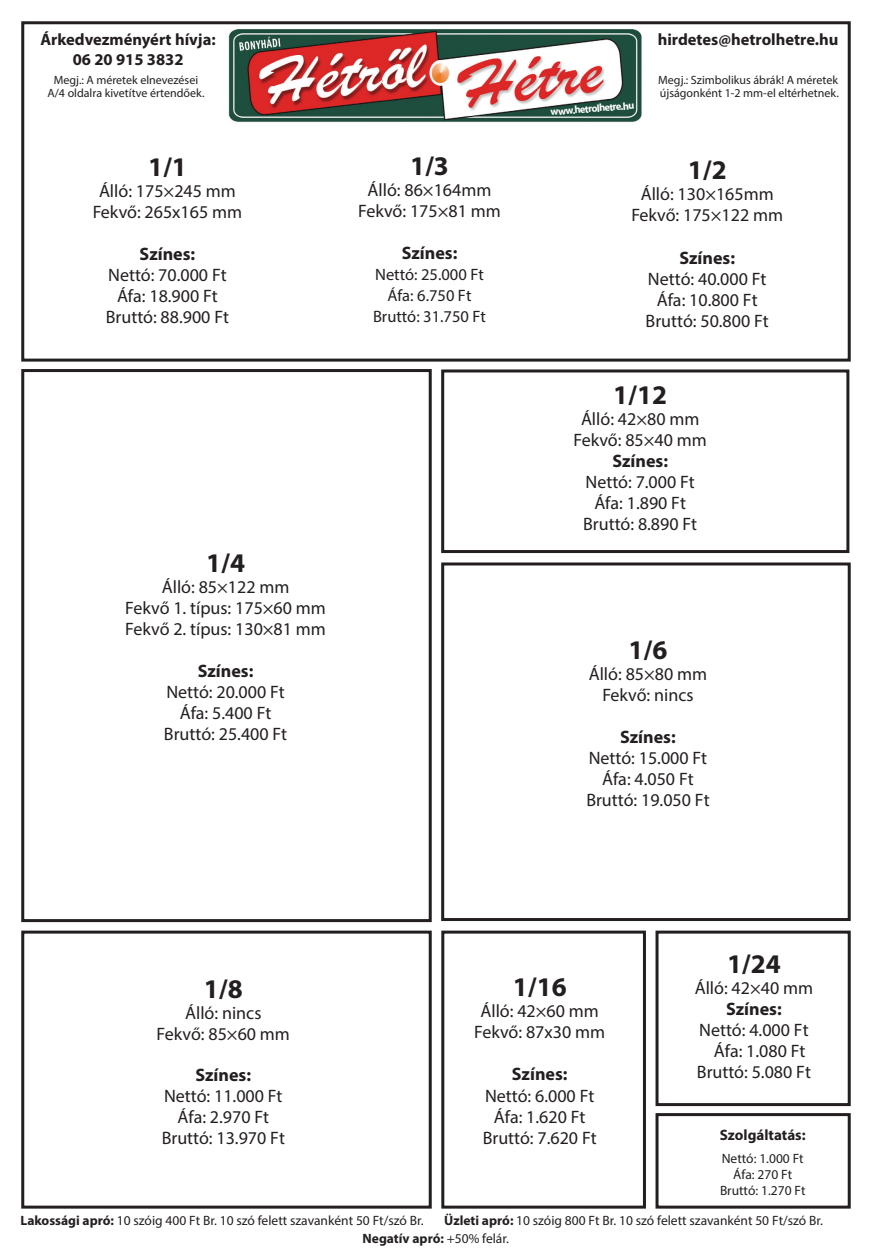
<style>
.page{position:relative;width:872px;height:1255px;background:#fff}
.page>*{position:absolute;margin:0;border:0;box-sizing:border-box;transform-origin:0 0}
.t1{font:700 27px "Myriad Pro";color:#231f20}
.t2{font:18px/21px "Myriad Pro";color:#231f20;text-align:center}
.t3{font:700 18px "Myriad Pro";color:#231f20}
.t4{font:700 16.5px/19.8px "Myriad Pro";color:#231f20;text-align:center}
.t5{font:16.5px/21px "Myriad Pro";color:#231f20;text-align:center}
.t6{font:700 15px "Myriad Pro";color:#231f20}
.t7{font:13.5px/16.2px "Myriad Pro";color:#231f20}
.t8{font:12px/13.5px "Myriad Pro";color:#231f20}
.t9{font:700 10.5px "Myriad Pro";color:#fff}
.s1{font-weight:700}
</style>
<div class="page">
<div style="left:21px;top:369px;width:411px;height:553px;border:3px solid #231f20"></div>
<div style="left:21px;top:930px;width:411px;height:278px;border:3px solid #231f20"></div>
<div style="left:441px;top:369px;width:408px;height:184px;border:3px solid #231f20"></div>
<div style="left:441px;top:562px;width:409px;height:359px;border:3px solid #231f20"></div>
<div style="left:441px;top:930px;width:205px;height:278px;border:3px solid #231f20"></div>
<div style="left:655px;top:930px;width:195px;height:176px;border:3px solid #231f20"></div>
<div style="left:655px;top:1113px;width:195px;height:95px;border:3px solid #231f20"></div>
<div style="left:21px;top:21px;width:829px;height:340px;border:3px solid #231f20"></div>
<img style="left:228px;top:29px;width:414px;height:93px">
<p class="t4" style="left:40px;top:29px;width:177px">Árkedvezményért hívja:<br>06 20 915 3832</p>
<p class="t4" style="left:657px;top:29px;width:182px">hirdetes@hetrolhetre.hu</p>
<p class="t8" style="left:658px;top:73px;width:182px">Megj.: Szimbolikus ábrák! A méretek újságonként 1-2 mm-el eltérhetnek.</p>
<p class="t8" style="left:47px;top:73px;width:158px;text-align:center">Megj.: A méretek elnevezései<br>A/4 oldalra kivetítve értendőek.</p>
<p class="t9" style="left:550px;top:104px;width:86px;rotate:-4deg">www.hetrolhetre.hu</p>
<h1 class="t1" style="left:148px;top:149px;width:40px">1/1</h1>
<p class="t2" style="left:93px;top:180px;width:151px">Álló: 175×245 mm<br>Fekvő: 265x165 mm</p>
<p class="t3" style="left:140px;top:242px;width:57px">Színes:</p>
<p class="t2" style="left:106px;top:264px;width:125px">Nettó: 70.000 Ft<br>Áfa: 18.900 Ft<br>Bruttó: 88.900 Ft</p>
<h1 class="t1" style="left:410px;top:148px;width:40px">1/3</h1>
<p class="t2" style="left:358px;top:179px;width:144px">Álló: 86×164mm<br>Fekvő: 175×81 mm</p>
<p class="t3" style="left:402px;top:241px;width:57px">Színes:</p>
<p class="t5" style="left:373px;top:264px;width:114px">Nettó: 25.000 Ft<br>Áfa: 6.750 Ft<br>Bruttó: 31.750 Ft</p>
<h1 class="t1" style="left:206px;top:545px;width:40px">1/4</h1>
<p class="t2" style="left:125px;top:576px;width:202px">Álló: 85×122 mm<br>Fekvő 1. típus: 175×60 mm<br>Fekvő 2. típus: 130×81 mm</p>
<p class="t3" style="left:198px;top:659px;width:57px">Színes:</p>
<p class="t2" style="left:164px;top:681px;width:125px">Nettó: 20.000 Ft<br>Áfa: 5.400 Ft<br>Bruttó: 25.400 Ft</p>
<h1 class="t1" style="left:688px;top:153px;width:40px">1/2</h1>
<p class="t2" style="left:631px;top:184px;width:153px">Álló: 130×165mm<br>Fekvő: 175×122 mm</p>
<p class="t3" style="left:679px;top:246px;width:57px">Színes:</p>
<p class="t2" style="left:645px;top:268px;width:125px">Nettó: 40.000 Ft<br>Áfa: 10.800 Ft<br>Bruttó: 50.800 Ft</p>
<h1 class="t1" style="left:613px;top:377px;width:55px">1/12</h1>
<p class="t2" style="left:573px;top:408px;width:135px">Álló: 42×80 mm<br>Fekvő: 85×40 mm</p>
<p class="t3" style="left:612px;top:449px;width:57px">Színes:</p>
<p class="t2" style="left:583px;top:471px;width:115px">Nettó: 7.000 Ft<br>Áfa: 1.890 Ft<br>Bruttó: 8.890 Ft</p>
<h1 class="t1" style="left:628px;top:632px;width:40px">1/6</h1>
<p class="t2" style="left:589px;top:662px;width:120px">Álló: 85×80 mm<br>Fekvő: nincs</p>
<p class="t3" style="left:620px;top:725px;width:57px">Színes:</p>
<p class="t2" style="left:586px;top:746px;width:125px">Nettó: 15.000 Ft<br>Áfa: 4.050 Ft<br>Bruttó: 19.050 Ft</p>
<h1 class="t1" style="left:204px;top:970px;width:40px">1/8</h1>
<p class="t2" style="left:157px;top:1001px;width:135px">Álló: nincs<br>Fekvő: 85×60 mm</p>
<p class="t3" style="left:195px;top:1062px;width:57px">Színes:</p>
<p class="t2" style="left:162px;top:1084px;width:125px">Nettó: 11.000 Ft<br>Áfa: 2.970 Ft<br>Bruttó: 13.970 Ft</p>
<h1 class="t1" style="left:513px;top:969px;width:55px">1/16</h1>
<p class="t2" style="left:474px;top:1000px;width:132px">Álló: 42×60 mm<br>Fekvő: 87x30 mm</p>
<p class="t3" style="left:512px;top:1062px;width:57px">Színes:</p>
<p class="t2" style="left:483px;top:1084px;width:115px">Nettó: 6.000 Ft<br>Áfa: 1.620 Ft<br>Bruttó: 7.620 Ft</p>
<h1 class="t1" style="left:727px;top:946px;width:55px">1/24</h1>
<p class="t2" style="left:694px;top:977px;width:120px">Álló: 42×40 mm</p>
<p class="t3" style="left:726px;top:997px;width:57px">Színes:</p>
<p class="t2" style="left:699px;top:1019px;width:111px">Nettó: 4.000 Ft</p>
<p class="t2" style="left:714px;top:1040px;width:93px">Áfa: 1.080 Ft</p>
<p class="t2" style="left:697px;top:1061px;width:115px">Bruttó: 5.080 Ft</p>
<p class="t6" style="left:720px;top:1125px;width:87px">Szolgáltatás:</p>
<p class="t7" style="left:720px;top:1149px;width:87px;text-align:center">Nettó: 1.000 Ft<br>Áfa: 270 Ft<br>Bruttó: 1.270 Ft</p>
<p class="t7" style="left:362px;top:1210px;width:462px;line-height:18.1px;text-indent:82px"><span class="s1">Üzleti apró:</span> 10 szóig 800 Ft Br. 10 szó felett szavanként 50 Ft/szó Br.<br><span class="s1">Negatív apró:</span> +50% felár.</p>
<p class="t7" style="left:20px;top:1211px;width:404px"><span class="s1">Lakossági apró:</span> 10 szóig 400 Ft Br. 10 szó felett szavanként 50 Ft/szó Br.</p>
</div>
